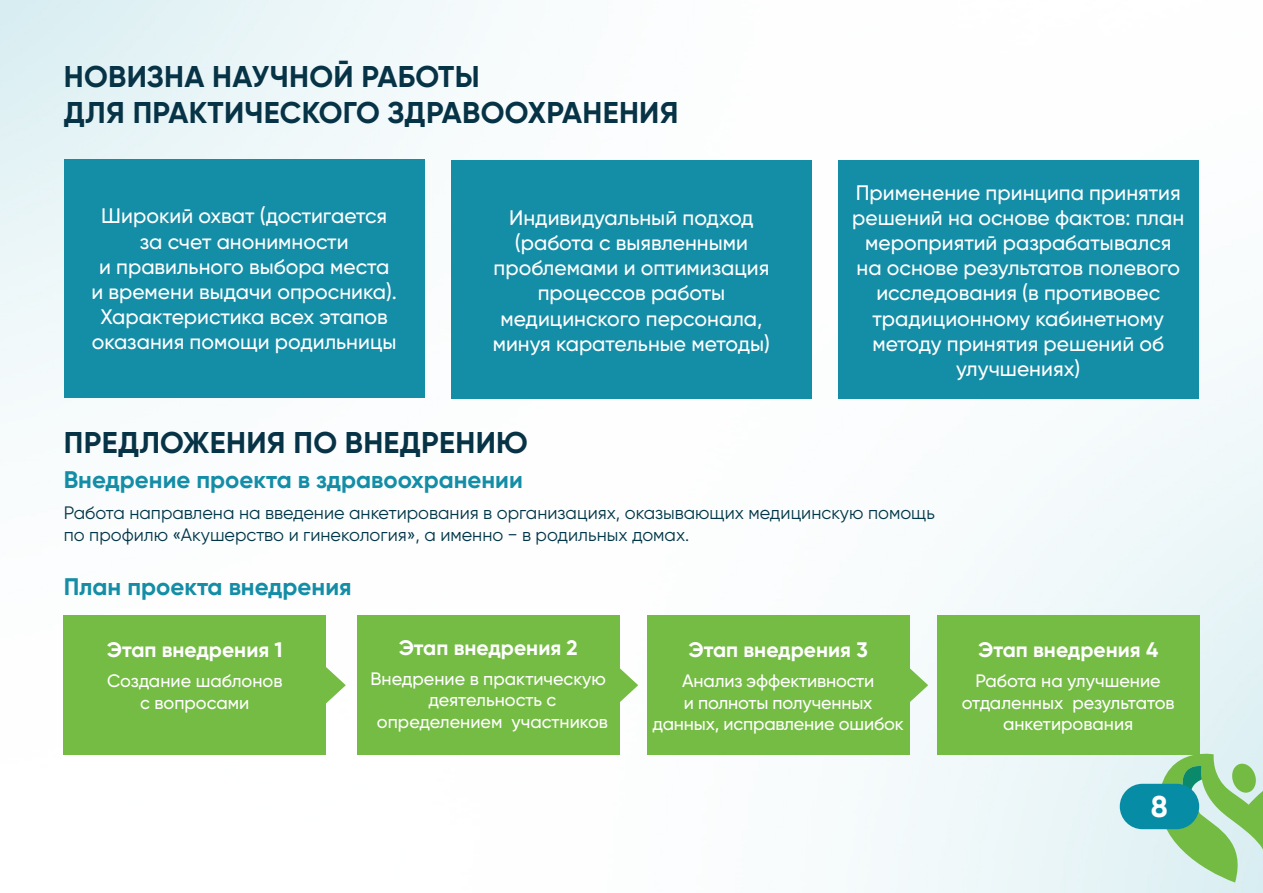
<style>
.page{position:relative;width:1263px;height:893px;background:#fff}
.page>*{position:absolute;margin:0;border:0;box-sizing:border-box;transform-origin:0 0}
.t1{font:700 30px "Gilroy";letter-spacing:.01em;color:#073346}
.t2{font:700 30px "Gilroy";color:#fff}
.t3{font:700 24px "Gilroy";color:#148da6}
.t4{font:500 21px/25.2px "Gilroy";color:#fff;text-align:center}
.t5{font:700 21px "Gilroy";color:#fff}
.t6{font:500 18px/21.6px "Gilroy";letter-spacing:-.005em;color:#fff;text-align:center}
.t7{font:18px/21.6px "Gilroy";color:#003647}
</style>
<div class="page">
<img style="left:0;top:0;width:1263px;height:893px">
<svg style="left:1159px;top:754px;width:104px;height:128px"></svg>
<div style="left:1120px;top:784px;width:79px;height:45px;background:#078ca6;border-radius:23px"></div>
<div style="left:64px;top:159px;width:361px;height:239px;background:#148da6"></div>
<div style="left:451px;top:160px;width:361px;height:239px;background:#148da6"></div>
<div style="left:838px;top:160px;width:361px;height:239px;background:#148da6"></div>
<div style="left:64px;top:615px;width:262px;height:140px;background:#74bc43"></div>
<div style="left:357px;top:615px;width:262px;height:140px;background:#74bc43"></div>
<div style="left:647px;top:615px;width:262px;height:140px;background:#74bc43"></div>
<div style="left:937px;top:615px;width:262px;height:140px;background:#74bc43"></div>
<svg style="left:909px;top:666px;width:19px;height:38px"></svg>
<svg style="left:619px;top:666px;width:19px;height:38px"></svg>
<svg style="left:326px;top:666px;width:20px;height:38px"></svg>
<p class="t1" style="left:64px;top:58px;width:417px">НОВИЗНА НАУЧНОЙ РАБОТЫ</p>
<p class="t1" style="left:64px;top:94px;width:616px">ДЛЯ ПРАКТИЧЕСКОГО ЗДРАВООХРАНЕНИЯ</p>
<p class="t4" style="left:91px;top:203px;width:307px">Широкий охват (достигается за счет анонимности<br>и правильного выбора места и времени выдачи опросника).</p>
<p class="t4" style="left:92px;top:304px;width:306px">Характеристика всех этапов оказания помощи родильницы</p>
<p class="t4" style="left:493px;top:205px;width:279px">Индивидуальный подход (работа с выявленными проблемами и оптимизация процессов работы медицинского персонала, минуя карательные методы)</p>
<p class="t1" style="left:64px;top:423px;width:465px">ПРЕДЛОЖЕНИЯ ПО ВНЕДРЕНИЮ</p>
<p class="t3" style="left:64px;top:464px;width:461px">Внедрение проекта в здравоохранении</p>
<p class="t4" style="left:852px;top:180px;width:334px">Применение принципа принятия решений на основе фактов: план мероприятий разрабатывался на основе результатов полевого исследования (в противовес традиционному кабинетному методу принятия решений об улучшениях)</p>
<p class="t7" style="left:64px;top:502px;width:872px">Работа направлена на введение анкетирования в организациях, оказывающих медицинскую помощь по профилю «Акушерство и гинекология», а именно − в родильных домах.</p>
<p class="t3" style="left:64px;top:571px;width:289px">План проекта внедрения</p>
<p class="t5" style="left:107px;top:636px;width:177px">Этап внедрения 1</p>
<p class="t6" style="left:107px;top:670px;width:177px">Создание шаблонов с вопросами</p>
<p class="t5" style="left:399px;top:634px;width:180px">Этап внедрения 2</p>
<p class="t6" style="left:370px;top:667px;width:239px">Внедрение в практическую деятельность с определением участников</p>
<p class="t5" style="left:689px;top:636px;width:181px">Этап внедрения 3</p>
<p class="t6" style="left:652px;top:670px;width:253px">Анализ эффективности<br>и полноты полученных данных, исправление ошибок</p>
<p class="t5" style="left:978px;top:636px;width:181px">Этап внедрения 4</p>
<p class="t6" style="left:962px;top:670px;width:214px">Работа на улучшение отдаленных результатов анкетирования</p>
<h1 class="t2" style="left:1151px;top:788px;width:19px">8</h1>
</div>
